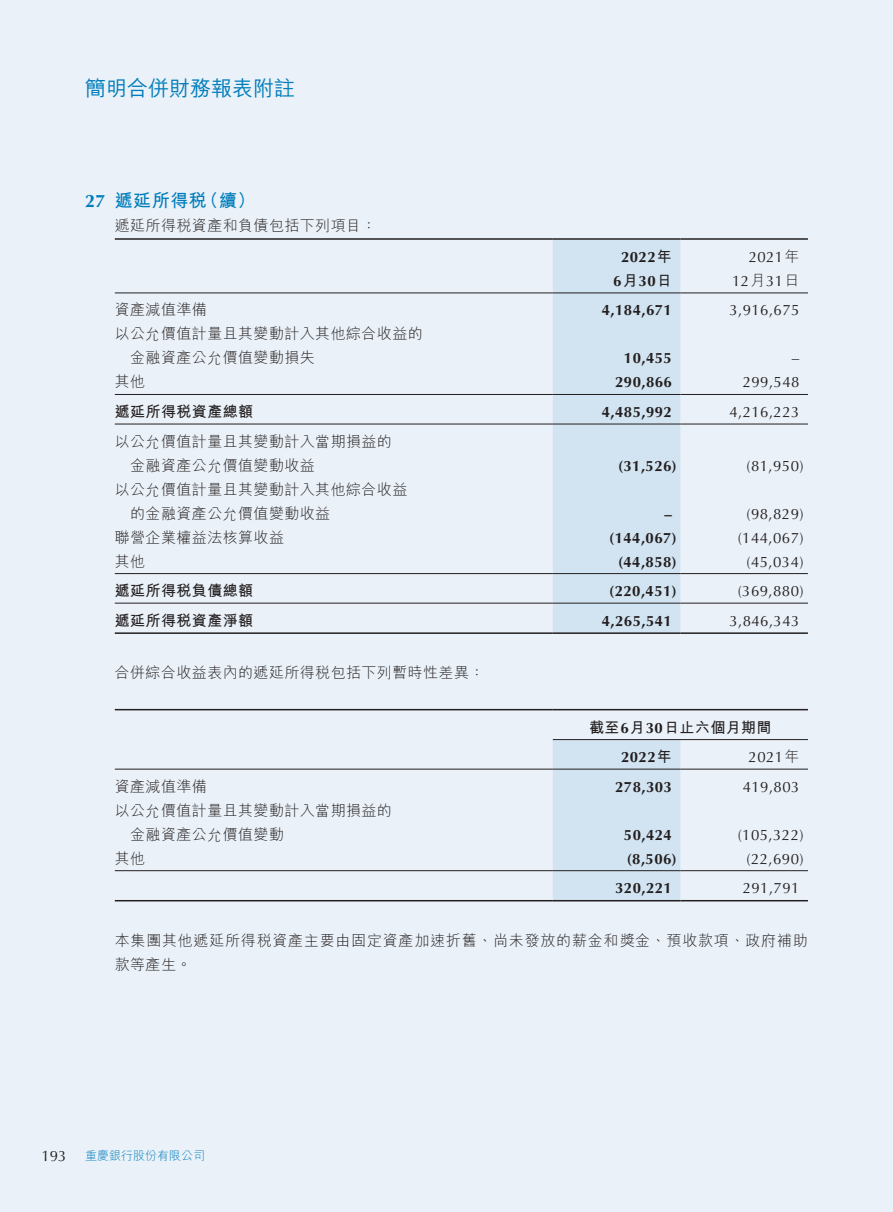
<style>
.page{position:relative;width:893px;height:1212px;background:#eaf1f8}
.page>*{position:absolute;margin:0;border:0;box-sizing:border-box;transform-origin:0 0}
.t1{font:500 21px "M Hei HK";color:#007dbb}
.t2{font:700 18px "M Hei HK";letter-spacing:.03em;color:#007dbb}
.t3{font:700 18px "Optima LT Std";color:#007dbb}
.t4{font:300 15px/24px "M Hei HK";letter-spacing:.03em;color:#231f20}
.t5{font:15px/24px "Optima LT Std";letter-spacing:.03em;color:#231f20;text-align:right}
.t6{font:700 15px/24px "Optima LT Std";letter-spacing:.03em;color:#231f20;text-align:center}
.t7{font:300 15px/24px "M Hei HK";letter-spacing:.05em;color:#231f20}
.t8{font:700 15px "M Hei HK";letter-spacing:.03em;color:#231f20}
.t9{font:300 12px "M Hei HK";color:#007dbb}
.s1{font-family:"M Hei HK"}
.s2{font-family:"M Hei HK";font-weight:300}
.s3{font-family:"Optima LT Std"}
</style>
<div class="page">
<div style="left:553px;top:240px;width:127px;height:392px;background:#d2e4f1"></div>
<hr style="left:115px;top:238px;width:438px;height:2px;background:#231f20">
<hr style="left:553px;top:238px;width:127px;height:2px;background:#231f20">
<hr style="left:680px;top:238px;width:128px;height:2px;background:#231f20">
<hr style="left:115px;top:293px;width:438px;height:1px;background:#231f20">
<hr style="left:553px;top:293px;width:127px;height:1px;background:#231f20">
<hr style="left:680px;top:293px;width:128px;height:1px;background:#231f20">
<hr style="left:115px;top:394px;width:438px;height:1px;background:#231f20">
<hr style="left:553px;top:394px;width:127px;height:1px;background:#231f20">
<hr style="left:680px;top:394px;width:128px;height:1px;background:#231f20">
<hr style="left:115px;top:424px;width:438px;height:1px;background:#231f20">
<hr style="left:553px;top:424px;width:127px;height:1px;background:#231f20">
<hr style="left:680px;top:424px;width:128px;height:1px;background:#231f20">
<hr style="left:115px;top:573px;width:438px;height:1px;background:#231f20">
<hr style="left:553px;top:573px;width:127px;height:1px;background:#231f20">
<hr style="left:680px;top:573px;width:128px;height:1px;background:#231f20">
<hr style="left:115px;top:603px;width:438px;height:1px;background:#231f20">
<hr style="left:553px;top:603px;width:127px;height:1px;background:#231f20">
<hr style="left:680px;top:603px;width:128px;height:1px;background:#231f20">
<hr style="left:115px;top:632px;width:438px;height:2px;background:#231f20">
<hr style="left:553px;top:632px;width:127px;height:2px;background:#231f20">
<hr style="left:680px;top:632px;width:128px;height:2px;background:#231f20">
<div style="left:553px;top:740px;width:127px;height:160px;background:#d2e4f1"></div>
<hr style="left:115px;top:709px;width:438px;height:1px;background:#231f20">
<hr style="left:553px;top:709px;width:255px;height:1px;background:#231f20">
<hr style="left:553px;top:739px;width:255px;height:1px;background:#231f20">
<hr style="left:115px;top:769px;width:438px;height:1px;background:#231f20">
<hr style="left:553px;top:769px;width:127px;height:1px;background:#231f20">
<hr style="left:680px;top:769px;width:128px;height:1px;background:#231f20">
<hr style="left:115px;top:870px;width:438px;height:1px;background:#231f20">
<hr style="left:553px;top:870px;width:127px;height:1px;background:#231f20">
<hr style="left:680px;top:870px;width:128px;height:1px;background:#231f20">
<hr style="left:115px;top:900px;width:438px;height:1px;background:#231f20">
<hr style="left:553px;top:900px;width:127px;height:1px;background:#231f20">
<hr style="left:680px;top:900px;width:128px;height:1px;background:#231f20">
<h1 class="t1" style="left:85px;top:73px;width:211px">簡明合併財務報表附註</h1>
<p class="t3" style="left:85px;top:191px;width:22px">27</p>
<p class="t2" style="left:115px;top:188px;width:94px">遞延所得稅</p>
<p class="t2" style="left:201px;top:188px;width:57px">（續(</p>
<p class="t4" style="left:115px;top:214px;width:263px">遞延所得稅資產和負債包括下列項目：</p>
<p class="t4" style="left:115px;top:298px;width:309px">資產減值準備<br>以公允價值計量且其變動計入其他綜合收益的</p>
<p class="t4" style="left:130px;top:346px;width:186px">金融資產公允價值變動損失</p>
<p class="t4" style="left:115px;top:370px;width:32px">其他</p>
<p class="t8" style="left:115px;top:400px;width:140px">遞延所得稅資產總額</p>
<p class="t4" style="left:115px;top:429px;width:279px">以公允價值計量且其變動計入當期損益的</p>
<p class="t4" style="left:115px;top:453px;width:294px;text-indent:15px">金融資產公允價值變動收益<br>以公允價值計量且其變動計入其他綜合收益</p>
<p class="t4" style="left:130px;top:501px;width:202px">的金融資產公允價值變動收益</p>
<p class="t4" style="left:115px;top:525px;width:171px">聯營企業權益法核算收益</p>
<p class="t4" style="left:115px;top:549px;width:32px">其他</p>
<p class="t8" style="left:115px;top:580px;width:140px">遞延所得稅負債總額</p>
<p class="t8" style="left:115px;top:609px;width:140px">遞延所得稅資產淨額</p>
<p class="t4" style="left:115px;top:660px;width:371px">合併綜合收益表內的遞延所得稅包括下列暫時性差異：</p>
<p class="t6" style="left:613px;top:245px;width:60px">2022<span class="s1">年<br></span>6<span class="s1">月</span>30<span class="s1">日</span></p>
<p class="t5" style="left:732px;top:245px;width:69px">2021<span class="s2">年<br></span>12<span class="s2">月</span>31<span class="s2">日</span></p>
<p class="t5" style="left:729px;top:298px;width:72px">3,916,675</p>
<p class="t6" style="left:602px;top:298px;width:72px">4,184,671</p>
<p class="t6" style="left:624px;top:346px;width:49px">10,455</p>
<p class="t5" style="left:792px;top:346px;width:9px">–</p>
<p class="t6" style="left:615px;top:370px;width:58px">290,866</p>
<p class="t5" style="left:743px;top:370px;width:58px">299,548</p>
<p class="t6" style="left:602px;top:400px;width:72px">4,485,992</p>
<p class="t5" style="left:729px;top:400px;width:72px">4,216,223</p>
<p class="t6" style="left:618px;top:454px;width:60px">)31,526(</p>
<p class="t5" style="left:746px;top:454px;width:59px">)81,950(</p>
<p class="t6" style="left:664px;top:502px;width:9px">–</p>
<p class="t5" style="left:746px;top:502px;width:59px">)98,829(</p>
<p class="t6" style="left:609px;top:526px;width:69px">)144,067(</p>
<p class="t5" style="left:738px;top:526px;width:67px">)144,067(</p>
<p class="t6" style="left:618px;top:550px;width:60px">)44,858(</p>
<p class="t5" style="left:746px;top:550px;width:59px">)45,034(</p>
<p class="t6" style="left:609px;top:579px;width:69px">)220,451(</p>
<p class="t5" style="left:738px;top:579px;width:67px">)369,880(</p>
<p class="t6" style="left:602px;top:609px;width:72px">4,265,541</p>
<p class="t5" style="left:729px;top:609px;width:72px">3,846,343</p>
<p class="t8" style="left:589px;top:716px;width:184px">截至<span class="s3">6</span>月<span class="s3">30</span>日止六個月期間</p>
<p class="t5" style="left:749px;top:745px;width:52px">2021<span class="s2">年</span></p>
<p class="t6" style="left:621px;top:745px;width:52px">2022<span class="s1">年</span></p>
<p class="t4" style="left:115px;top:774px;width:279px">資產減值準備<br>以公允價值計量且其變動計入當期損益的</p>
<p class="t6" style="left:615px;top:775px;width:58px">278,303</p>
<p class="t5" style="left:743px;top:775px;width:58px">419,803</p>
<p class="t4" style="left:130px;top:822px;width:155px">金融資產公允價值變動</p>
<p class="t6" style="left:624px;top:823px;width:49px">50,424</p>
<p class="t5" style="left:738px;top:823px;width:67px">)105,322(</p>
<p class="t4" style="left:115px;top:846px;width:32px">其他</p>
<p class="t6" style="left:627px;top:847px;width:52px">)8,506(</p>
<p class="t5" style="left:746px;top:847px;width:59px">)22,690(</p>
<p class="t5" style="left:743px;top:876px;width:58px">291,791</p>
<p class="t6" style="left:615px;top:876px;width:58px">320,221</p>
<p class="t7" style="left:115px;top:928px;width:694px">本集團其他遞延所得稅資產主要由固定資產加速折舊、尚未發放的薪金和獎金、預收款項、政府補助款等產生。</p>
<p class="t5" style="left:41px;top:1144px;width:27px">193</p>
<p class="t9" style="left:85px;top:1150px;width:121px">重慶銀行股份有限公司</p>
</div>
